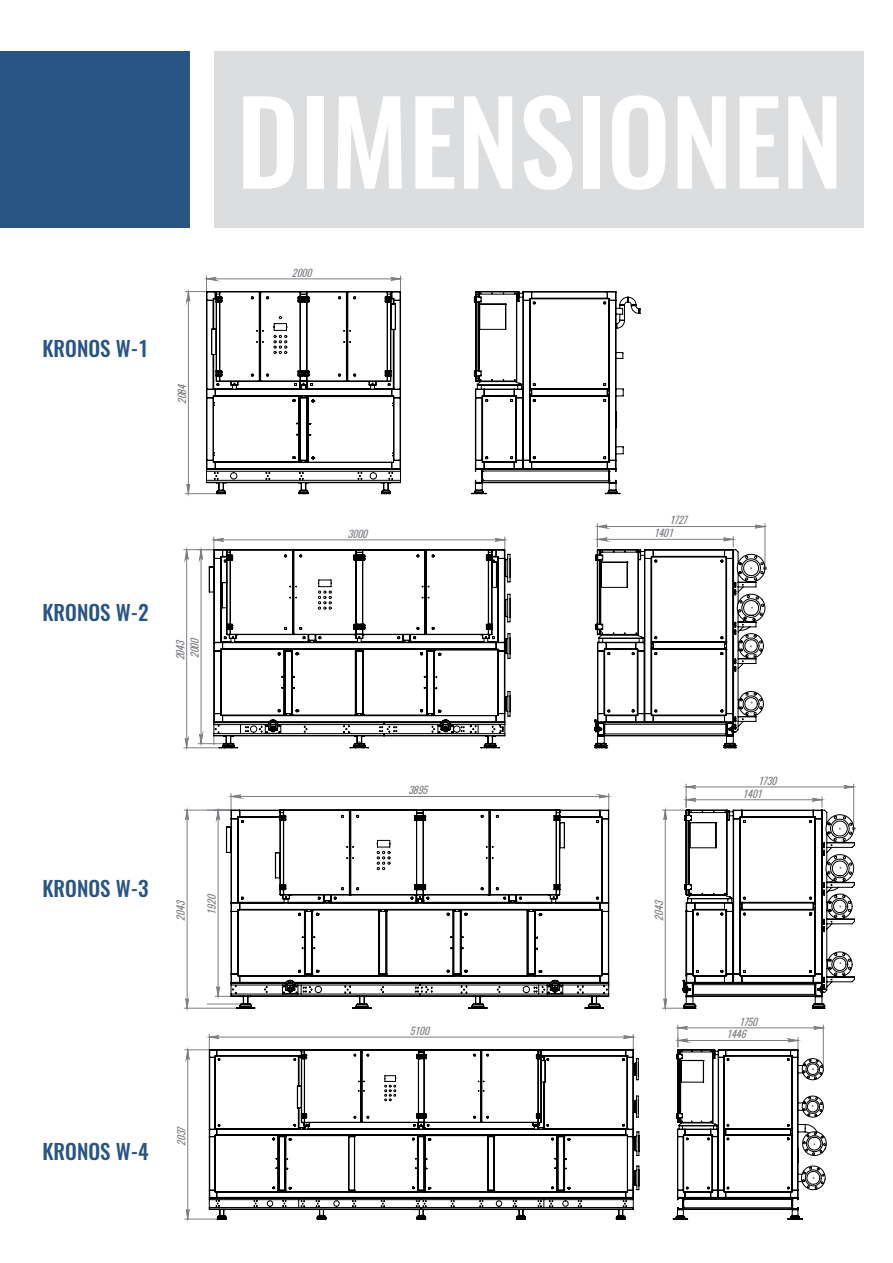
<style>
.page{position:relative;width:893px;height:1263px;background:#fff}
.page>*{position:absolute;margin:0;border:0;box-sizing:border-box;transform-origin:0 0}
.t1{font:500 114.15px "Oswald";color:#fff}
.t2{font:500 21px "Oswald";color:#295584}
.t3{font:italic 10.05px "Oswald";color:#7d7e83}
</style>
<div class="page">
<div style="left:0;top:51px;width:190px;height:176px;background:#295584"></div>
<div style="left:214px;top:51px;width:649px;height:176px;background:#dcdddf"></div>
<svg style="left:185px;top:275px;width:219px;height:222px"></svg>
<svg style="left:471px;top:291px;width:170px;height:203px"></svg>
<hr style="left:184px;top:549px;width:30px;height:1px;background:#7d7e83">
<hr style="left:184px;top:747px;width:48px;height:1px;background:#7d7e83">
<svg style="left:184px;top:547px;width:5px;height:204px"></svg>
<svg style="left:198px;top:537px;width:310px;height:211px"></svg>
<svg style="left:594px;top:524px;width:173px;height:224px"></svg>
<hr style="left:184px;top:810px;width:47px;height:1px;background:#7d7e83">
<hr style="left:184px;top:1008px;width:65px;height:1px;background:#7d7e83">
<svg style="left:231px;top:795px;width:381px;height:169px"></svg>
<svg style="left:183px;top:807px;width:8px;height:204px"></svg>
<svg style="left:225px;top:809px;width:384px;height:200px"></svg>
<svg style="left:416px;top:810px;width:8px;height:11px"></svg>
<svg style="left:416px;top:884px;width:8px;height:11px"></svg>
<svg style="left:556px;top:889px;width:2px;height:6px"></svg>
<svg style="left:283px;top:889px;width:2px;height:6px"></svg>
<svg style="left:208px;top:809px;width:32px;height:196px"></svg>
<svg style="left:662px;top:784px;width:194px;height:227px"></svg>
<svg style="left:185px;top:1024px;width:642px;height:198px"></svg>
<h2 class="t2" style="left:42px;top:333px;width:108px">KRONOS W-1</h2>
<p class="t3" style="left:175px;top:404px;width:25px;rotate:-90deg">2084</p>
<h1 class="t1" style="left:236px;top:63px;width:608px">DIMENSIONEN</h1>
<p class="t3" style="left:292px;top:266px;width:25px">2000</p>
<h2 class="t2" style="left:42px;top:598px;width:108px">KRONOS W-2</h2>
<p class="t3" style="left:188px;top:658px;width:25px;rotate:-90deg">2000</p>
<p class="t3" style="left:173px;top:660px;width:24px;rotate:-90deg">2043</p>
<p class="t3" style="left:670px;top:513px;width:22px">1727</p>
<p class="t3" style="left:348px;top:526px;width:25px">3000</p>
<p class="t3" style="left:654px;top:526px;width:24px">1401</p>
<h2 class="t2" style="left:42px;top:873px;width:108px">KRONOS W-3</h2>
<p class="t3" style="left:174px;top:921px;width:24px;rotate:-90deg">2043</p>
<p class="t3" style="left:205px;top:915px;width:24px;rotate:-90deg">1920</p>
<h2 class="t2" style="left:42px;top:1137px;width:108px">KRONOS W-4</h2>
<p class="t3" style="left:175px;top:1146px;width:23px;rotate:-90deg">2037</p>
<p class="t3" style="left:408px;top:783px;width:24px">3895</p>
<p class="t3" style="left:410px;top:1024px;width:24px">5100</p>
<p class="t3" style="left:652px;top:921px;width:24px;rotate:-90deg">2043</p>
<p class="t3" style="left:758px;top:774px;width:23px">1730</p>
<p class="t3" style="left:742px;top:786px;width:24px">1401</p>
<p class="t3" style="left:739px;top:1014px;width:23px">1750</p>
<p class="t3" style="left:726px;top:1027px;width:25px">1446</p>
</div>
